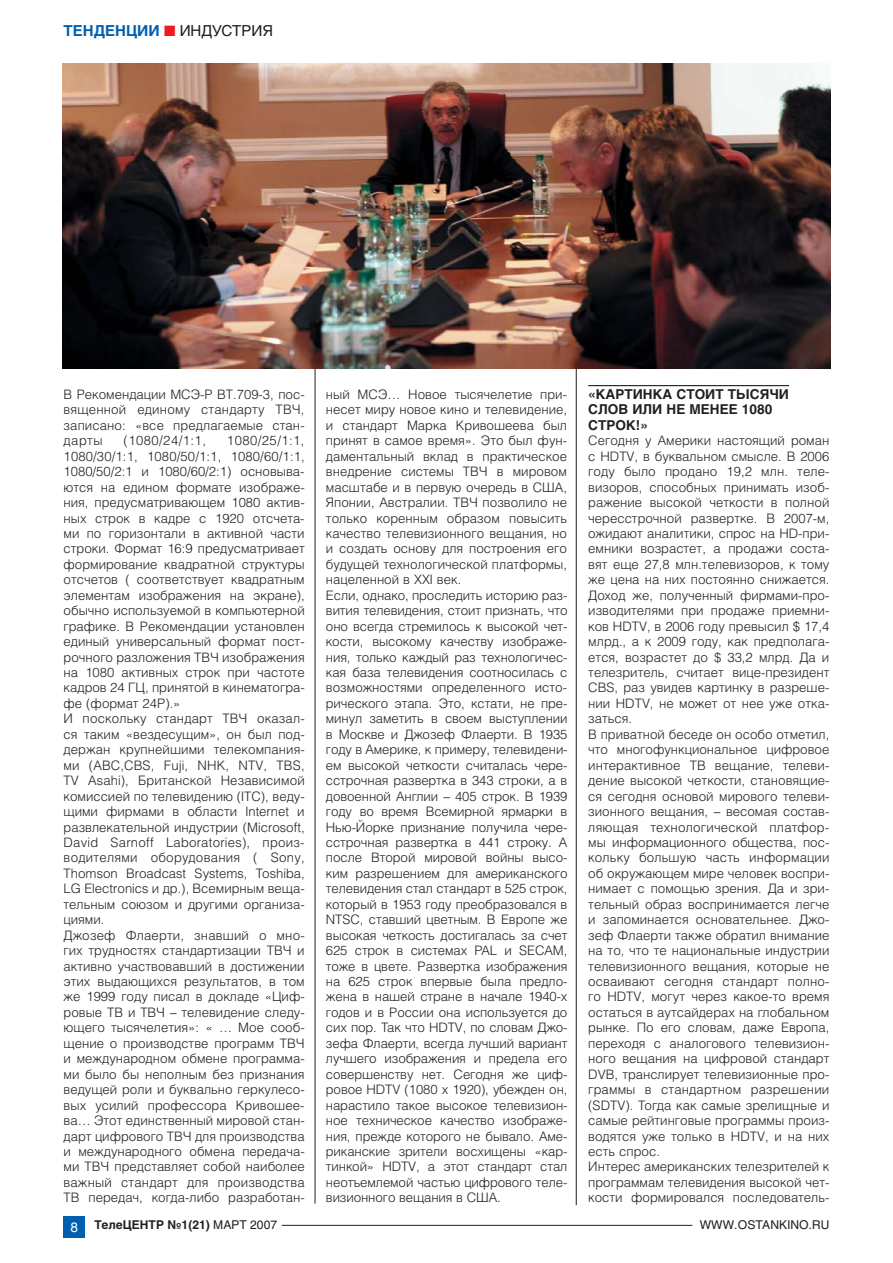
<style>
.page{position:relative;width:893px;height:1263px;background:#fff}
.page>*{position:absolute;margin:0;border:0;box-sizing:border-box;transform-origin:0 0}
.t1{font:700 15px "Helios";color:#0060af}
.t2{font:15px "Helios";color:#231f20}
.t3{font:700 13.5px/15.5px "Helios";color:#231f20}
.t4{font:13.5px "Helios";color:#fff}
.t5{font:300 13.05px/15.5px "Helios";color:#231f20}
.t6{font:700 12px "Helios";color:#231f20}
.t7{font:12px "Helios";letter-spacing:.005em;color:#231f20}
.s1{font-weight:400}
</style>
<div class="page">
<hr style="left:282px;top:1225px;width:410px;height:1px;background:#231f20">
<div style="left:64px;top:1216px;width:21px;height:21px;background:#0060af"></div>
<hr style="left:576px;top:66px;width:1px;height:1139px;background:#231f20">
<hr style="left:314px;top:68px;width:1px;height:1136px;background:#231f20">
<hr style="left:588px;top:385px;width:201px;height:1px;background:#231f20">
<img style="left:63px;top:63px;width:767px;height:306px">
<p class="t1" style="left:64px;top:22px;width:98px">ТЕНДЕНЦИИ</p>
<p class="t2" style="left:180px;top:21px;width:95px">ИНДУСТРИЯ</p>
<p class="t5" style="left:64px;top:386px;width:242px;text-align:justify">В Рекомендации МСЭ-Р ВТ.709-3, пос&shy;вященной единому стандарту ТВЧ, записано: «все предлагаемые стан&shy;дарты</p>
<p class="t5" style="left:64px;top:433px;width:243px;text-indent:163px">1080/25/1:1, 1080/30/1:1, 1080/50/1:1, 1080/60/1:1, 1080/50/2:1 и 1080/60/2:1) основыва&shy;ются на едином формате изображе&shy;ния, предусматривающем 1080 актив&shy;ных строк в кадре с 1920 отсчета&shy;ми по горизонтали в активной части строки. Формат 16:9 предусматривает формирование квадратной структуры отсчетов ( соответствует квадратным элементам изображения на экране), обычно используемой в компьютерной графике. В Рекомендации установлен единый универсальный формат пост&shy;рочного разложения ТВЧ изображения на 1080 активных строк при частоте кадров 24 ГЦ, принятой в кинематогра&shy;фе (формат 24Р).»<br>И поскольку стандарт ТВЧ оказал&shy;ся таким «вездесущим», он был под&shy;держан крупнейшими телекомпания&shy;ми (ABC,CBS, Fuji, NHK, NTV, TBS, TV Asahi), Британской Независимой комиссией по телевидению (ITC), веду&shy;щими фирмами в области Internet и развлекательной индустрии (Microsoft, David Sarnoff Laboratories), произ&shy;водителями оборудования ( Sony, Thomson Broadcast Systems, Toshiba, LG Electronics и др.), Всемирным веща&shy;тельным союзом и другими организа&shy;циями.<br>Джозеф Флаерти, знавший о мно&shy;гих трудностях стандартизации ТВЧ и активно участвовавший в достижении этих выдающихся результатов, в том же 1999 году писал в докладе «Циф&shy;ровые ТВ и ТВЧ – телевидение следу&shy;ющего тысячелетия»: « … Мое сооб&shy;щение о производстве программ ТВЧ и международном обмене программа&shy;ми было бы неполным без признания ведущей роли и буквально геркулесо&shy;вых усилий профессора Кривошее&shy;ва… Этот единственный мировой стан&shy;дарт цифрового ТВЧ для производства и международного обмена передача&shy;ми ТВЧ представляет собой наиболее важный стандарт для производства ТВ передач, когда-либо разработан-</p>
<p class="t5" style="left:123px;top:433px;width:84px">(1080/24/1:1,</p>
<p class="t5" style="left:326px;top:386px;width:243px">ный МСЭ… Новое тысячелетие при&shy;несет миру новое кино и телевидение, и стандарт Марка Кривошеева был принят в самое время». Это был фун&shy;даментальный вклад в практическое внедрение системы ТВЧ в мировом масштабе и в первую очередь в США, Японии, Австралии. ТВЧ позволило не только коренным образом повысить качество телевизионного вещания, но и создать основу для построения его будущей технологической платформы, нацеленной в XXI век.<br>Если, однако, проследить историю раз&shy;вития телевидения, стоит признать, что оно всегда стремилось к высокой чет&shy;кости, высокому качеству изображе&shy;ния, только каждый раз технологичес&shy;кая база телевидения соотносилась с возможностями определенного исто&shy;рического этапа. Это, кстати, не пре&shy;минул заметить в своем выступлении в Москве и Джозеф Флаерти. В 1935 году в Америке, к примеру, телевидени&shy;ем высокой четкости считалась чере&shy;сстрочная развертка в 343 строки, а в довоенной Англии – 405 строк. В 1939 году во время Всемирной ярмарки в Нью-Йорке признание получила чере&shy;сстрочная развертка в 441 строку. А после Второй мировой войны высо&shy;ким разрешением для американского телевидения стал стандарт в 525 строк, который в 1953 году преобразовался в NTSC, ставший цветным. В Европе же высокая четкость достигалась за счет 625 строк в системах PAL и SECAM, тоже в цвете. Развертка изображения на 625 строк впервые была предло&shy;жена в нашей стране в начале 1940-х годов и в России она используется до сих пор. Так что HDTV, по словам Джо&shy;зефа Флаерти, всегда лучший вариант лучшего изображения и предела его совершенству нет. Сегодня же циф&shy;ровое HDTV (1080 х 1920), убежден он, нарастило такое высокое телевизион&shy;ное техническое качество изображе&shy;ния, прежде которого не бывало. Аме&shy;риканские зрители восхищены «кар&shy;тинкой» HDTV, а этот стандарт стал неотъемлемой частью цифрового теле&shy;визионного вещания в США.</p>
<p class="t3" style="left:588px;top:386px;width:202px">«КАРТИНКА СТОИТ ТЫСЯЧИ<br>СЛОВ ИЛИ НЕ МЕНЕЕ 1080<br>СТРОК!»</p>
<p class="t5" style="left:588px;top:433px;width:243px">Сегодня у Америки настоящий роман с HDTV, в буквальном смысле. В 2006 году было продано 19,2 млн. теле&shy;визоров, способных принимать изоб&shy;ражение высокой четкости в полной чересстрочной развертке. В 2007-м, ожидают аналитики, спрос на HD-при&shy;емники возрастет, а продажи соста&shy;вят еще 27,8 млн.телевизоров, к тому же цена на них постоянно снижается.<br>Доход же, полученный фирмами-про&shy;изводителями при продаже приемни&shy;ков HDTV, в 2006 году превысил $ 17,4 млрд., а к 2009 году, как предполага&shy;ется, возрастет до $ 33,2 млрд. Да и телезритель, считает вице-президент CBS, раз увидев картинку в разреше&shy;нии HDTV, не может от нее уже отка&shy;заться.<br>В приватной беседе он особо отметил, что многофункциональное цифровое интерактивное ТВ вещание, телеви&shy;дение высокой четкости, становящие&shy;ся сегодня основой мирового телеви&shy;зионного вещания, – весомая состав&shy;ляющая технологической платфор&shy;мы информационного общества, пос&shy;кольку большую часть информации об окружающем мире человек воспри&shy;нимает с помощью зрения. Да и зри&shy;тельный образ воспринимается легче и запоминается основательнее. Джо&shy;зеф Флаерти также обратил внимание на то, что те национальные индустрии телевизионного вещания, которые не осваивают сегодня стандарт полно&shy;го HDTV, могут через какое-то время остаться в аутсайдерах на глобальном рынке. По его словам, даже Европа, переходя с аналогового телевизион&shy;ного вещания на цифровой стандарт DVB, транслирует телевизионные про&shy;граммы в стандартном разрешении (SDTV). Тогда как самые зрелищные и самые рейтинговые программы произ&shy;водятся уже только в HDTV, и на них есть спрос.<br>Интерес американских телезрителей к программам телевидения высокой чет&shy;кости формировался последователь-</p>
<p class="t4" style="left:70px;top:1219px;width:9px">8</p>
<p class="t7" style="left:699px;top:1218px;width:131px">WWW.OSTANKINO.RU</p>
<p class="t6" style="left:95px;top:1218px;width:184px">ТелеЦЕНТР №1(21) <span class="s1">МАРТ 2007</span></p>
</div>
